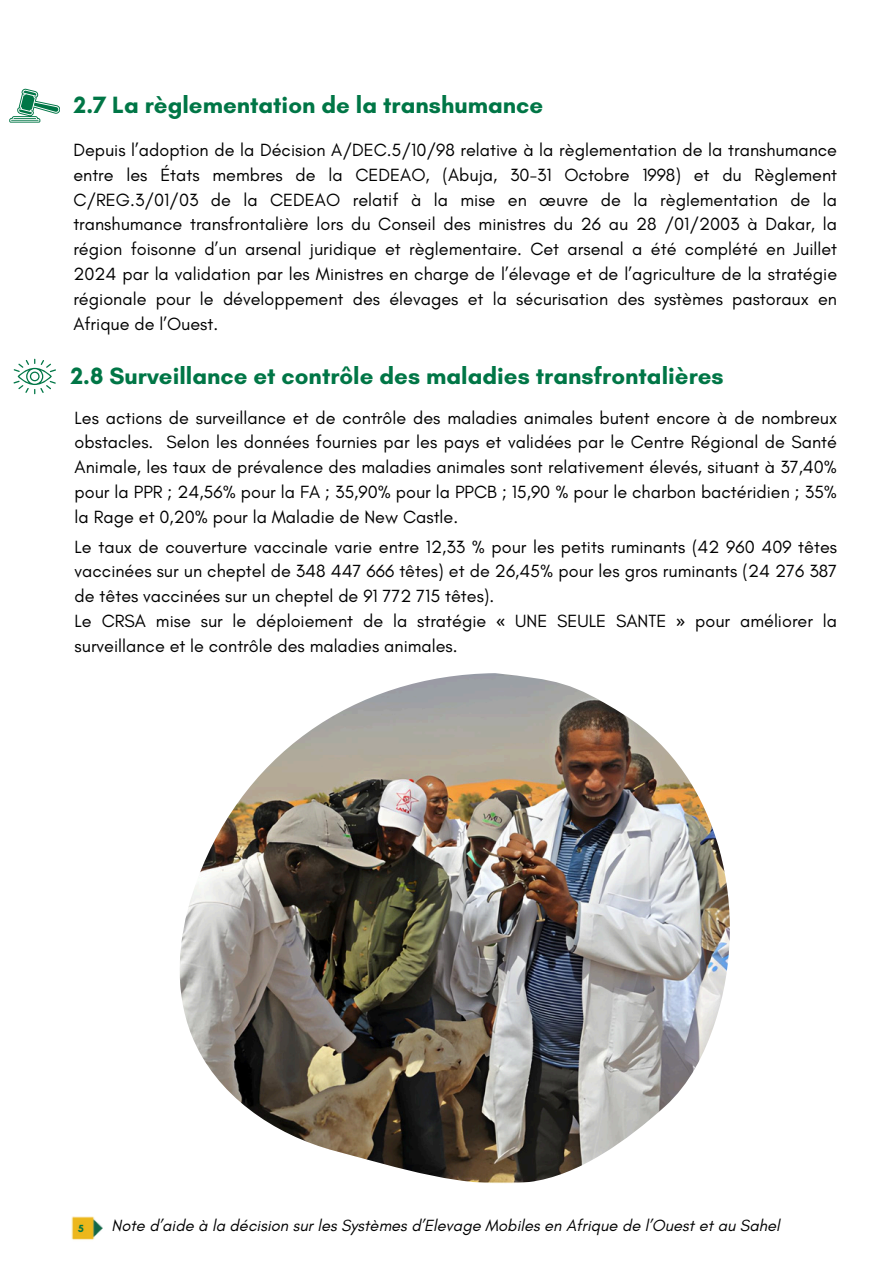
<style>
.page{position:relative;width:894px;height:1264px;background:#fff}
.page>*{position:absolute;margin:0;border:0;box-sizing:border-box;transform-origin:0 0}
.t1{font:700 24px "Glacial Indifference";color:#007646}
.t2{font:18px/24.8px "Glacial Indifference";color:#000;text-align:justify}
.t3{font:italic 16.5px "Glacial Indifference";color:#000}
.t4{font:700 10.5px "Glacial Indifference";color:#007646}
.s1{font-family:"Noto Sans"}
</style>
<div class="page">
<img style="left:71px;top:1216px;width:31px;height:24px">
<img style="left:179px;top:673px;width:551px;height:510px">
<svg style="left:9px;top:89px;width:51px;height:33px"></svg>
<svg style="left:13px;top:359px;width:43px;height:35px"></svg>
<p class="t1" style="left:74px;top:90px;width:470px">2.7 La règlementation de la transhumance</p>
<h1 class="t2" style="left:73px;top:137px;width:765px">Depuis l’adoption de la Décision A/DEC.5/10/98 relative à la règlementation de la transhumance entre les États membres de la CEDEAO, (Abuja, 30-31 Octobre 1998) et du Règlement C/REG.3/01/03 de la CEDEAO relatif à la mise en œuvre de la règlementation de la transhumance transfrontalière lors du Conseil des ministres du 26 au 28 /01/2003 à Dakar, la région foisonne d’un arsenal juridique et règlementaire. Cet arsenal a été complété en Juillet 2024 par la validation par les Ministres en charge de l’élevage et de l’agriculture de la stratégie régionale pour le développement des élevages et la sécurisation des systèmes pastoraux en Afrique de l’Ouest.</h1>
<p class="t1" style="left:71px;top:361px;width:654px">2.8 Surveillance et contrôle des maladies transfrontalières</p>
<p class="t2" style="left:75px;top:405px;width:763px">Les actions de surveillance et de contrôle des maladies animales butent encore à de nombreux obstacles. Selon les données fournies par les pays et validées par le Centre Régional de Santé Animale, les taux de prévalence des maladies animales sont relativement élevés, situant à 37,40% pour la PPR ; 24,56% pour la FA ; 35,90% pour la PPCB ; 15,90 % pour le charbon bactéridien ; 35% la Rage et 0,20% pour la Maladie de New Castle.</p>
<p class="t2" style="left:75px;top:534px;width:763px">Le taux de couverture vaccinale varie entre 12,33 % pour les petits ruminants (42 960 409 têtes vaccinées sur un cheptel de 348 447 666 têtes) et de 26,45% pour les gros ruminants (24 276 387 de têtes vaccinées sur un cheptel de 91 772 715 têtes).</p>
<p class="t2" style="left:75px;top:608px;width:763px">Le CRSA mise sur le déploiement de la stratégie <span class="s1">«</span> UNE SEULE SANTE <span class="s1">»</span> pour améliorer la surveillance et le contrôle des maladies animales.</p>
<p class="t4" style="left:78px;top:1222px;width:7px">5</p>
<h1 class="t3" style="left:111px;top:1214px;width:669px">Note d’aide à la décision sur les Systèmes d’Elevage Mobiles en Afrique de l’Ouest et au Sahel</h1>
</div>
